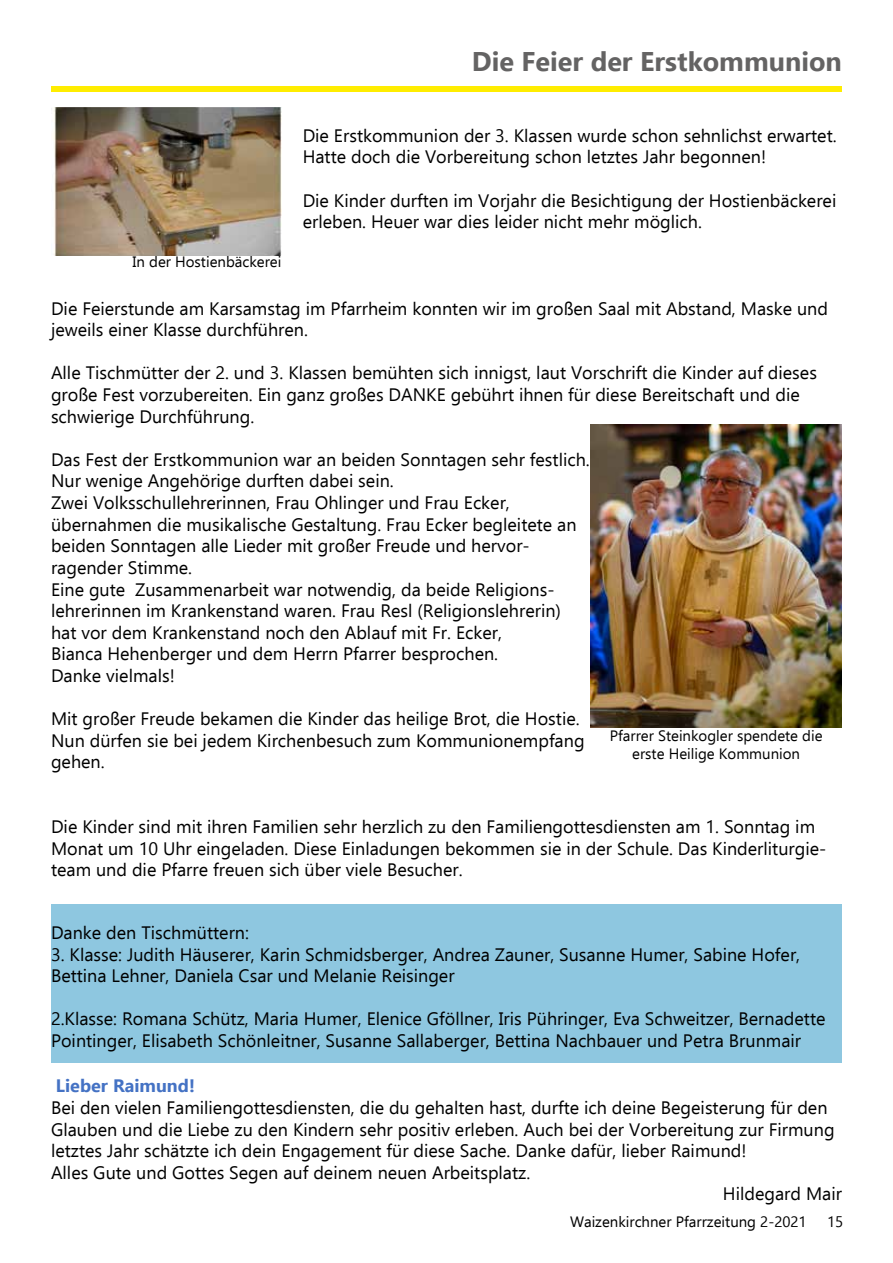
<style>
.page{position:relative;width:893px;height:1263px;background:#fff}
.page>*{position:absolute;margin:0;border:0;box-sizing:border-box;transform-origin:0 0}
.t1{font:700 27px "Ebrima";color:#646363}
.t2{font:18px/21.6px "Ebrima";color:#000}
.t3{font:700 18px "Ebrima";color:#4472c4}
.t4{font:15px/18px "Ebrima";color:#000;text-align:center}
</style>
<div class="page">
<div style="left:51px;top:86px;width:791px;height:6px;background:#ffed00"></div>
<img style="left:51px;top:107px;width:230px;height:149px">
<img style="left:590px;top:424px;width:252px;height:304px">
<div style="left:51px;top:904px;width:791px;height:159px;background:#8ec7e0"></div>
<h1 class="t1" style="left:472px;top:40px;width:371px">Die Feier der Erstkommunion</h1>
<p class="t2" style="left:303px;top:124px;width:535px">Die Erstkommunion der 3. Klassen wurde schon sehnlichst erwartet.<br>Hatte doch die Vorbereitung schon letztes Jahr begonnen!</p>
<p class="t2" style="left:303px;top:189px;width:535px">Die Kinder durften im Vorjahr die Besichtigung der Hostienbäckerei erleben. Heuer war dies leider nicht mehr möglich.</p>
<p class="t4" style="left:133px;top:252px;width:150px">In der Hostienbäckerei</p>
<p class="t2" style="left:51px;top:297px;width:778px">Die Feierstunde am Karsamstag im Pfarrheim konnten wir im großen Saal mit Abstand, Maske und jeweils einer Klasse durchführen.</p>
<p class="t2" style="left:51px;top:362px;width:767px">Alle Tischmütter der 2. und 3. Klassen bemühten sich innigst, laut Vorschrift die Kinder auf dieses große Fest vorzubereiten. Ein ganz großes DANKE gebührt ihnen für diese Bereitschaft und die schwierige Durchführung.</p>
<p class="t2" style="left:51px;top:448px;width:540px">Das Fest der Erstkommunion war an beiden Sonntagen sehr festlich.<br>Nur wenige Angehörige durften dabei sein.<br>Zwei Volksschullehrerinnen, Frau Ohlinger und Frau Ecker, übernahmen die musikalische Gestaltung. Frau Ecker begleitete an beiden Sonntagen alle Lieder mit großer Freude und hervor&shy;ragender Stimme.<br>Eine gute Zusammenarbeit war notwendig, da beide Religions&shy;lehrerinnen im Krankenstand waren. Frau Resl (Religionslehrerin) hat vor dem Krankenstand noch den Ablauf mit Fr. Ecker,<br>Bianca Hehenberger und dem Herrn Pfarrer besprochen.<br>Danke vielmals!</p>
<p class="t2" style="left:51px;top:707px;width:535px">Mit großer Freude bekamen die Kinder das heilige Brot, die Hostie.<br>Nun dürfen sie bei jedem Kirchenbesuch zum Kommunionempfang gehen.</p>
<p class="t4" style="left:610px;top:726px;width:214px">Pfarrer Steinkogler spendete die erste Heilige Kommunion</p>
<p class="t2" style="left:51px;top:815px;width:777px">Die Kinder sind mit ihren Familien sehr herzlich zu den Familiengottesdiensten am 1. Sonntag im<br>Monat um 10 Uhr eingeladen. Diese Einladungen bekommen sie in der Schule. Das Kinderliturgie&shy;team und die Pfarre freuen sich über viele Besucher.</p>
<p class="t2" style="left:51px;top:921px;width:199px">Danke den Tischmüttern:</p>
<p class="t2" style="left:51px;top:943px;width:751px">3. Klasse: Judith Häuserer, Karin Schmidsberger, Andrea Zauner, Susanne Humer, Sabine Hofer,<br>Bettina Lehner, Daniela Csar und Melanie Reisinger</p>
<p class="t2" style="left:51px;top:1008px;width:776px">2.Klasse: Romana Schütz, Maria Humer, Elenice Gföllner, Iris Pühringer, Eva Schweitzer, Bernadette<br>Pointinger, Elisabeth Schönleitner, Susanne Sallaberger, Bettina Nachbauer und Petra Brunmair</p>
<p class="t3" style="left:56px;top:1072px;width:140px">Lieber Raimund!</p>
<p class="t2" style="left:51px;top:1096px;width:778px">Bei den vielen Familiengottesdiensten, die du gehalten hast, durfte ich deine Begeisterung für den</p>
<p class="t2" style="left:51px;top:1118px;width:785px">Glauben und die Liebe zu den Kindern sehr positiv erleben. Auch bei der Vorbereitung zur Firmung</p>
<p class="t2" style="left:51px;top:1139px;width:697px">letztes Jahr schätzte ich dein Engagement für diese Sache. Danke dafür, lieber Raimund!</p>
<p class="t2" style="left:51px;top:1161px;width:481px">Alles Gute und Gottes Segen auf deinem neuen Arbeitsplatz.</p>
<p class="t2" style="left:723px;top:1182px;width:121px">Hildegard Mair</p>
<p class="t4" style="left:570px;top:1212px;width:238px">Waizenkirchner Pfarrzeitung 2-2021</p>
<p class="t4" style="left:827px;top:1212px;width:18px">15</p>
</div>
